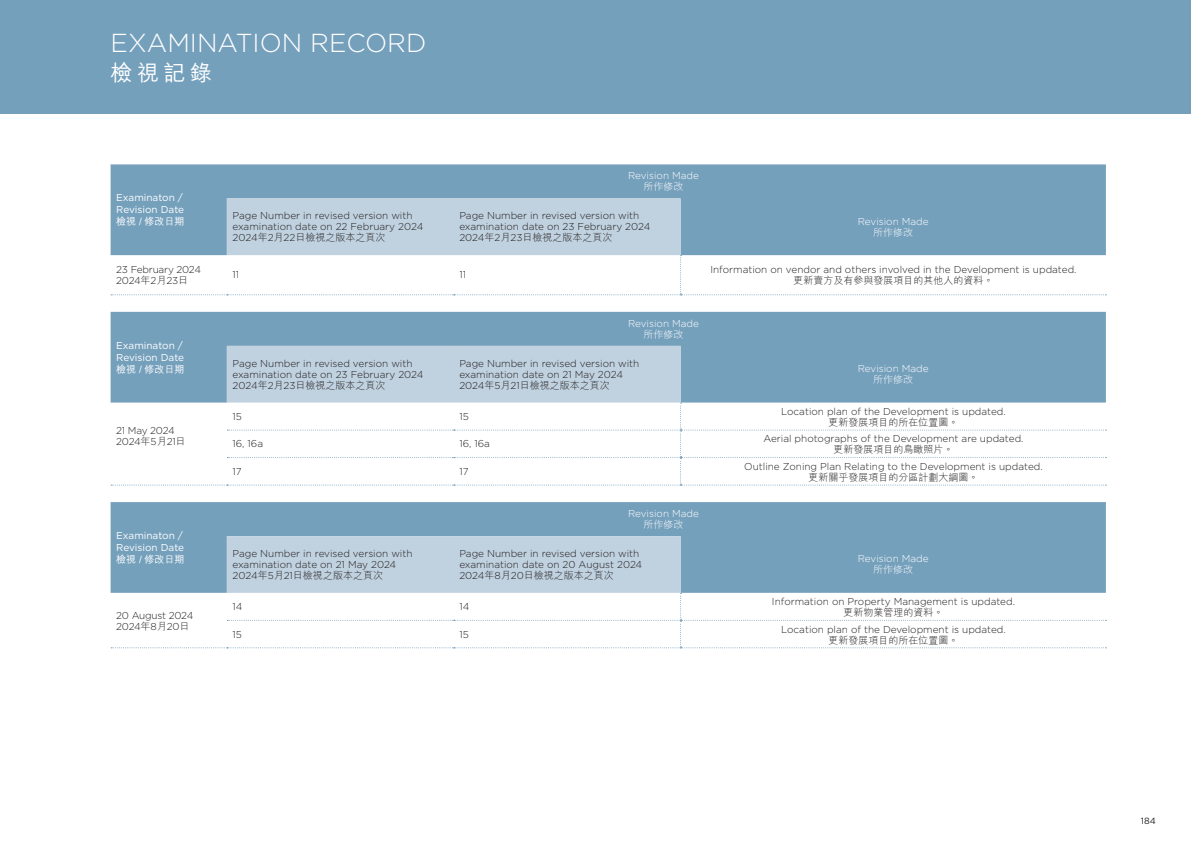
<style>
.page{position:relative;width:1191px;height:842px;background:#fff}
.page>*{position:absolute;margin:0;border:0;box-sizing:border-box;transform-origin:0 0}
.t1{font:300 26px "Gotham";color:#fff}
.t2{font:500 22px "M Hei HK";color:#fff}
.t3{font:300 10px/11px "Gotham";color:#231f20}
.t4{font:300 10px "M Hei HK";color:#231f20}
.t5{font:300 10px "Gotham";color:#fff}
.t6{font:10px/12px "Gotham";color:#fff}
.t7{font:300 10px/11px "Gotham";letter-spacing:-.02em;color:#231f20}
.t8{font:300 10px "M Hei HK";color:#fff}
.t9{font:500 10px "M Hei HK";color:#fff}
.t10{font:300 10px/11px "Gotham";letter-spacing:-.025em;color:#231f20}
.t11{font:9px "Gotham";color:#231f20}
.s1{font-family:"Gotham"}
.s2{font-family:"M Hei HK"}
</style>
<div class="page">
<div style="left:0;top:0;width:1191px;height:113px;background:#75a0bc"></div>
<svg style="left:111px;top:164px;width:995px;height:429px;background:#83a9c2"></svg>
<svg style="left:227px;top:198px;width:453px;height:395px;background:#b5cada"></svg>
<svg style="left:111px;top:255px;width:995px;height:40px"></svg>
<svg style="left:111px;top:403px;width:995px;height:83px"></svg>
<svg style="left:111px;top:593px;width:995px;height:55px"></svg>
<h1 class="t1" style="left:111px;top:26px;width:313px">Exami nati on Record</h1>
<h2 class="t2" style="left:111px;top:57px;width:103px">檢視記錄</h2>
<p class="t6" style="left:116px;top:191px;width:69px">Examinaton /<br>Revision Date</p>
<p class="t9" style="left:116px;top:214px;width:70px">檢視 / 修改日期</p>
<p class="t3" style="left:232px;top:210px;width:192px">Page N umber in revised version with examination date on 22 February 2024</p>
<p class="t4" style="left:232px;top:230px;width:154px"><span class="s1">2024</span>年<span class="s1">2</span>月<span class="s1">22</span>日檢視之版本之頁次</p>
<p class="t5" style="left:628px;top:169px;width:72px">Revision Made</p>
<p class="t8" style="left:643px;top:180px;width:41px">所作修改</p>
<p class="t3" style="left:459px;top:210px;width:192px">Page N umber in revised version with examination date on 23 February 2024</p>
<p class="t4" style="left:459px;top:230px;width:155px"><span class="s1">2024</span>年<span class="s1">2</span>月<span class="s1">23</span>日檢視之版本之頁次</p>
<p class="t5" style="left:857px;top:215px;width:72px">Revision Made</p>
<p class="t8" style="left:873px;top:225px;width:41px">所作修改</p>
<p class="t7" style="left:116px;top:264px;width:86px">23 February 2024<br>2024<span class="s2">年</span>2<span class="s2">月</span>23<span class="s2">日</span></p>
<p class="t3" style="left:232px;top:269px;width:8px">11</p>
<p class="t3" style="left:459px;top:269px;width:8px">11</p>
<p class="t3" style="left:710px;top:264px;width:368px">Information on vendor and others involved in the Development is updated.</p>
<p class="t4" style="left:793px;top:274px;width:201px">更新賣方及有參與發展項目的其他人的資料。</p>
<p class="t6" style="left:116px;top:339px;width:69px">Examinaton /<br>Revision Date</p>
<p class="t9" style="left:116px;top:362px;width:70px">檢視 / 修改日期</p>
<p class="t10" style="left:116px;top:424px;width:71px">21 M ay 2024<br>2024<span class="s2">年</span>5<span class="s2">月</span>21<span class="s2">日</span></p>
<p class="t6" style="left:116px;top:529px;width:69px">Examinaton /<br>Revision Date</p>
<p class="t9" style="left:116px;top:552px;width:70px">檢視 / 修改日期</p>
<p class="t7" style="left:116px;top:609px;width:79px">20 August 2024<br>2024<span class="s2">年</span>8<span class="s2">月</span>20<span class="s2">日</span></p>
<p class="t3" style="left:232px;top:357px;width:192px">Page N umber in revised version with examination date on 23 February 2024</p>
<p class="t4" style="left:232px;top:378px;width:155px"><span class="s1">2024</span>年<span class="s1">2</span>月<span class="s1">23</span>日檢視之版本之頁次</p>
<p class="t5" style="left:628px;top:317px;width:72px">Revision Made</p>
<p class="t8" style="left:643px;top:327px;width:41px">所作修改</p>
<p class="t3" style="left:459px;top:357px;width:181px">Page N umber in revised version with examination date on 21 May 2024</p>
<p class="t4" style="left:459px;top:378px;width:152px"><span class="s1">2024</span>年<span class="s1">5</span>月<span class="s1">21</span>日檢視之版本之頁次</p>
<p class="t5" style="left:857px;top:362px;width:72px">Revision Made</p>
<p class="t8" style="left:873px;top:372px;width:41px">所作修改</p>
<p class="t3" style="left:232px;top:410px;width:11px">15</p>
<p class="t3" style="left:459px;top:410px;width:11px">15</p>
<p class="t3" style="left:781px;top:405px;width:226px">Location plan of the Development is updated.</p>
<p class="t4" style="left:828px;top:415px;width:131px">更新發展項目的所在位置圖。</p>
<p class="t3" style="left:232px;top:438px;width:32px">16, 16a</p>
<p class="t3" style="left:459px;top:438px;width:32px">16, 16a</p>
<p class="t3" style="left:763px;top:433px;width:262px">Aerial photographs of the Development are updated.</p>
<p class="t4" style="left:833px;top:443px;width:121px">更新發展項目的鳥瞰照片。</p>
<p class="t3" style="left:232px;top:466px;width:11px">17</p>
<p class="t3" style="left:459px;top:466px;width:11px">17</p>
<p class="t3" style="left:744px;top:460px;width:300px">Outline Zoning Plan Relating to the Development is updated.</p>
<p class="t4" style="left:808px;top:470px;width:171px">更新關乎發展項目的分區計劃大綱圖。</p>
<p class="t3" style="left:232px;top:547px;width:182px">Page N umber in revised version with examination date on 21 May 2024</p>
<p class="t4" style="left:232px;top:568px;width:152px"><span class="s1">2024</span>年<span class="s1">5</span>月<span class="s1">21</span>日檢視之版本之頁次</p>
<p class="t5" style="left:628px;top:507px;width:72px">Revision Made</p>
<p class="t8" style="left:643px;top:517px;width:41px">所作修改</p>
<p class="t3" style="left:459px;top:547px;width:184px">Page N umber in revised version with examination date on 20 August 2024</p>
<p class="t4" style="left:459px;top:568px;width:156px"><span class="s1">2024</span>年<span class="s1">8</span>月<span class="s1">20</span>日檢視之版本之頁次</p>
<p class="t5" style="left:857px;top:552px;width:72px">Revision Made</p>
<p class="t8" style="left:873px;top:563px;width:41px">所作修改</p>
<p class="t3" style="left:232px;top:600px;width:11px">14</p>
<p class="t3" style="left:459px;top:600px;width:11px">14</p>
<p class="t3" style="left:772px;top:596px;width:244px">Information on Property Management is updated.</p>
<p class="t4" style="left:843px;top:605px;width:101px">更新物業管理的資料。</p>
<p class="t3" style="left:232px;top:628px;width:11px">15</p>
<p class="t3" style="left:459px;top:628px;width:11px">15</p>
<p class="t3" style="left:781px;top:623px;width:226px">Location plan of the Development is updated.</p>
<p class="t4" style="left:828px;top:633px;width:131px">更新發展項目的所在位置圖。</p>
<p class="t11" style="left:1141px;top:815px;width:16px">184</p>
</div>
